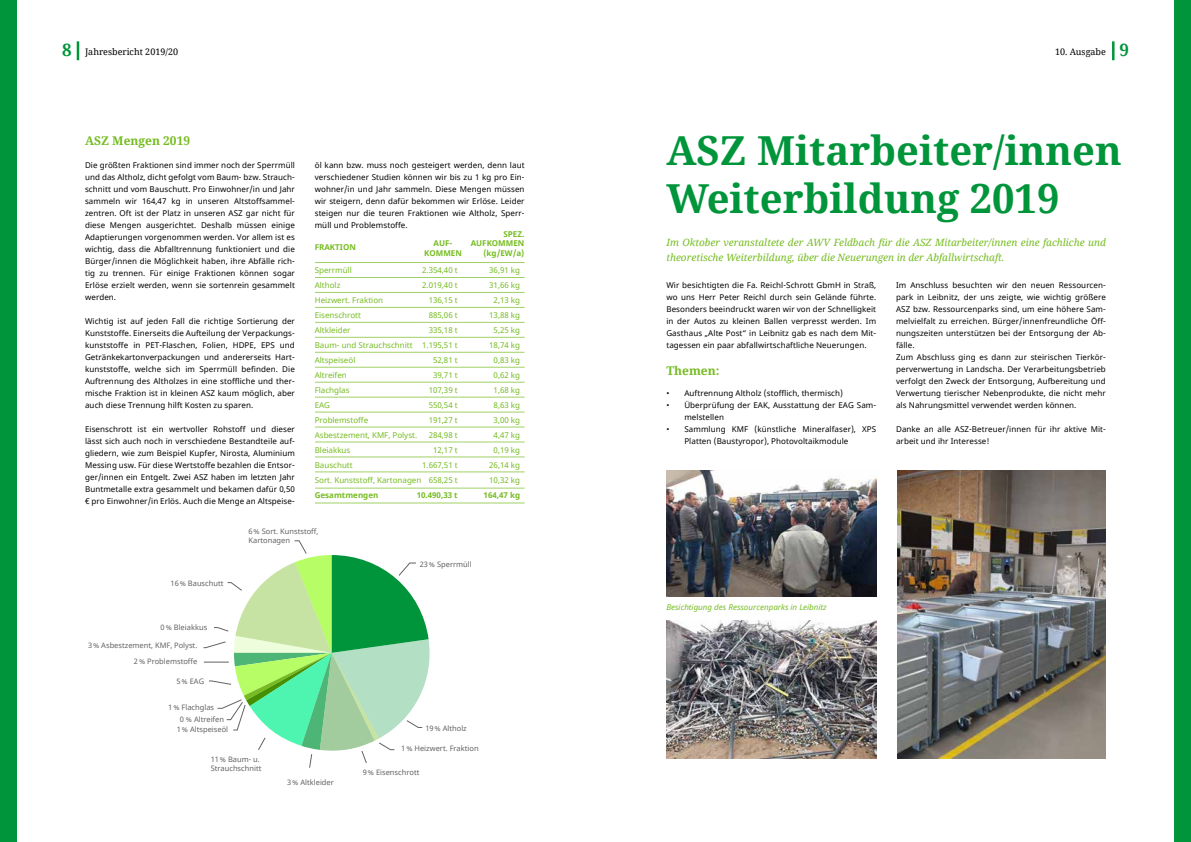
<style>
.page{position:relative;width:1191px;height:842px;background:#fff}
.page>*{position:absolute;margin:0;border:0;box-sizing:border-box;transform-origin:0 0}
.t1{font:700 40px/48px "Noto Serif";color:#00953b}
.t2{font:700 12px "Noto Serif";color:#76bc21}
.t3{font:italic 10px/15px "Noto Serif";color:#76bc21}
.t4{font:9px "Noto Serif";color:#000}
.t5{font:8px/12px "Noto Sans";letter-spacing:.01em;color:#000;text-align:justify}
.t6{font:8px/15px "Noto Sans";color:#76bc21}
.t7{font:700 8px/9.6px "Noto Sans";color:#76bc21;text-align:right}
.t8{font:italic 8px "Noto Sans";color:#76bc21}
.t9{font:7.5px/9px "Noto Sans";color:#636362}
.s1{font-weight:700;font-size:17px;color:#00953b}
</style>
<div class="page">
<svg style="left:1112px;top:41px;width:2px;height:19px"></svg>
<svg style="left:77px;top:41px;width:2px;height:19px"></svg>
<div style="left:0;top:0;width:17px;height:842px;background:#00953b"></div>
<div style="left:1174px;top:0;width:17px;height:842px;background:#00953b"></div>
<img style="left:666px;top:471px;width:210px;height:126px">
<img style="left:666px;top:621px;width:210px;height:138px">
<img style="left:897px;top:471px;width:209px;height:288px">
<hr style="left:315px;top:412px;width:209px;height:1px;background:#76bc21">
<hr style="left:315px;top:292px;width:209px;height:1px;background:#76bc21">
<hr style="left:315px;top:472px;width:209px;height:1px;background:#76bc21">
<hr style="left:315px;top:352px;width:209px;height:1px;background:#76bc21">
<hr style="left:315px;top:397px;width:209px;height:1px;background:#76bc21">
<hr style="left:315px;top:277px;width:209px;height:1px;background:#76bc21">
<hr style="left:315px;top:427px;width:209px;height:1px;background:#76bc21">
<hr style="left:315px;top:307px;width:209px;height:1px;background:#76bc21">
<hr style="left:315px;top:457px;width:209px;height:1px;background:#76bc21">
<hr style="left:315px;top:337px;width:209px;height:1px;background:#76bc21">
<hr style="left:315px;top:442px;width:209px;height:1px;background:#76bc21">
<hr style="left:315px;top:322px;width:209px;height:1px;background:#76bc21">
<hr style="left:315px;top:382px;width:209px;height:1px;background:#76bc21">
<hr style="left:315px;top:262px;width:209px;height:1px;background:#76bc21">
<hr style="left:315px;top:367px;width:209px;height:1px;background:#76bc21">
<hr style="left:315px;top:488px;width:209px;height:1px;background:#76bc21">
<hr style="left:315px;top:502px;width:209px;height:1px;background:#76bc21">
<svg style="left:203px;top:540px;width:227px;height:228px"></svg>
<p class="t4" style="left:62px;top:46px;width:117px"><span class="s1">8</span> Jahresbericht 2019/20</p>
<p class="t4" style="left:1055px;top:46px;width:75px">10. Ausgabe <span class="s1">9</span></p>
<h2 class="t2" style="left:85px;top:132px;width:106px">ASZ Mengen 2019</h2>
<p class="t5" style="left:85px;top:159px;width:211px">Die größten Fraktionen sind immer noch der Sperrmüll und das Altholz, dicht gefolgt vom Baum- bzw. Strauch&shy;schnitt und vom Bauschutt. Pro Einwohner/in und Jahr sammeln wir 164,47 kg in unseren Altstoffsammel&shy;zentren. Oft ist der Platz in unseren ASZ gar nicht für diese Mengen ausgerichtet. Deshalb müssen einige Adaptierungen vorgenommen werden. Vor allem ist es wichtig, dass die Abfalltrennung funktioniert und die Bürger/innen die Möglichkeit haben, ihre Abfälle rich&shy;tig zu trennen. Für einige Fraktionen können sogar Erlöse erzielt werden, wenn sie sortenrein gesammelt werden.</p>
<p class="t5" style="left:85px;top:315px;width:211px">Wichtig ist auf jeden Fall die richtige Sortierung der Kunststoffe. Einerseits die Aufteilung der Verpackungs&shy;kunststoffe in PET-Flaschen, Folien, HDPE, EPS und Getränkekartonverpackungen und andererseits Hart&shy;kunststoffe, welche sich im Sperrmüll befinden. Die Auftrennung des Altholzes in eine stoffliche und ther&shy;mische Fraktion ist in kleinen ASZ kaum möglich, aber auch diese Trennung hilft Kosten zu sparen.</p>
<p class="t5" style="left:85px;top:423px;width:211px">Eisenschrott ist ein wertvoller Rohstoff und dieser lässt sich auch noch in verschiedene Bestandteile auf&shy;gliedern, wie zum Beispiel Kupfer, Nirosta, Aluminium Messing usw. Für diese Wertstoffe bezahlen die Entsor&shy;ger/innen ein Entgelt. Zwei ASZ haben im letzten Jahr Buntmetalle extra gesammelt und bekamen dafür 0,50 € pro Einwohner/in Erlös. Auch die Menge an Altspeise-</p>
<p class="t5" style="left:315px;top:159px;width:211px">öl kann bzw. muss noch gesteigert werden, denn laut verschiedener Studien können wir bis zu 1 kg pro Ein&shy;wohner/in und Jahr sammeln. Diese Mengen müssen wir steigern, denn dafür bekommen wir Erlöse. Leider steigen nur die teuren Fraktionen wie Altholz, Sperr&shy;müll und Problemstoffe.</p>
<p class="t7" style="left:424px;top:238px;width:39px;text-align:center">AUF-<br>KOMMEN</p>
<p class="t7" style="left:315px;top:242px;width:43px">FRAKTION</p>
<p class="t6" style="left:315px;top:263px;width:108px">Sperrmüll<br>Altholz<br>Heizwert. Fraktion<br>Eisenschrott<br>Altkleider<br>Baum- und Strauchschnitt<br>Altspeiseöl<br>Altreifen<br>Flachglas<br>EAG<br>Problemstoffe<br>Asbestzement, KMF, Polyst.<br>Bleiakkus<br>Bauschutt<br>Sort. Kunststoff, Kartonagen</p>
<p class="t7" style="left:315px;top:490px;width:65px">Gesamtmengen</p>
<p class="t6" style="left:422px;top:263px;width:37px;text-align:right">2.354,40 t<br>2.019,40 t<br>136,15 t<br>885,06 t<br>335,18 t<br>1.195,51 t<br>52,81 t<br>39,71 t<br>107,39 t<br>550,54 t<br>191,27 t<br>284,98 t<br>12,17 t<br>1.667,51 t<br>658,25 t</p>
<p class="t7" style="left:417px;top:490px;width:43px">10.490,33 t</p>
<p class="t7" style="left:471px;top:229px;width:55px">SPEZ.<br>AUFKOMMEN (kg/EW/a)</p>
<p class="t6" style="left:489px;top:263px;width:32px;text-align:center">36,91 kg<br>31,66 kg<br>2,13 kg<br>13,88 kg<br>5,25 kg<br>18,74 kg<br>0,83 kg<br>0,62 kg<br>1,68 kg<br>8,63 kg<br>3,00 kg<br>4,47 kg<br>0,19 kg<br>26,14 kg<br>10,32 kg</p>
<p class="t7" style="left:483px;top:490px;width:38px">164,47 kg</p>
<p class="t9" style="left:170px;top:579px;width:54px">16% Bauschutt</p>
<p class="t9" style="left:161px;top:623px;width:48px">0% Bleiakkus</p>
<p class="t9" style="left:88px;top:641px;width:111px">3% Asbestzement, KMF, Polyst.</p>
<p class="t9" style="left:134px;top:657px;width:65px">2% Problemstoffe</p>
<p class="t9" style="left:177px;top:677px;width:29px">5% EAG</p>
<p class="t9" style="left:168px;top:702px;width:47px">1% Flachglas</p>
<p class="t9" style="left:180px;top:715px;width:46px">0 % Altreifen</p>
<p class="t9" style="left:248px;top:527px;width:71px">6% Sort. Kunststoff,<br>Kartonagen</p>
<p class="t9" style="left:420px;top:559px;width:54px">23% Sperrmüll</p>
<p class="t9" style="left:177px;top:725px;width:53px">1% Altspeiseöl</p>
<p class="t9" style="left:425px;top:724px;width:43px">19% Altholz</p>
<p class="t9" style="left:211px;top:755px;width:52px">11% Baum- u.<br>Strauchschnitt</p>
<p class="t9" style="left:287px;top:778px;width:48px">3% Altkleider</p>
<p class="t9" style="left:401px;top:744px;width:79px">1% Heizwert. Fraktion</p>
<p class="t9" style="left:363px;top:768px;width:58px">9% Eisenschrott</p>
<h1 class="t1" style="left:666px;top:125px;width:457px">ASZ Mitarbeiter/innen<br>Weiterbildung 2019</h1>
<p class="t3" style="left:666px;top:235px;width:441px">Im Oktober veranstaltete der AWV Feldbach für die ASZ Mitarbeiter/innen eine fachliche und theoretische Weiterbildung, über die Neuerungen in der Abfallwirtschaft.</p>
<p class="t5" style="left:666px;top:279px;width:211px">Wir besichtigten die Fa. Reichl-Schrott GbmH in Straß, wo uns Herr Peter Reichl durch sein Gelände führte.<br>Besonders beeindruckt waren wir von der Schnelligkeit in der Autos zu kleinen Ballen verpresst werden. Im Gasthaus „Alte Post“ in Leibnitz gab es nach dem Mit&shy;tagessen ein paar abfallwirtschaftliche Neuerungen.</p>
<h2 class="t2" style="left:666px;top:362px;width:55px">Themen:</h2>
<p class="t5" style="left:666px;top:387px;width:178px">• Auftrennung Altholz (stofflich, thermisch)</p>
<p class="t5" style="left:684px;top:399px;width:193px;text-indent:-18px">• Überprüfung der EAK, Ausstattung der EAG Sam&shy;melstellen</p>
<p class="t5" style="left:684px;top:423px;width:193px;text-indent:-18px">• Sammlung KMF (künstliche Mineralfaser), XPS<br>Platten (Baustyropor), Photovoltaikmodule</p>
<p class="t5" style="left:896px;top:279px;width:211px;text-align:left">Im Anschluss besuchten wir den neuen Ressourcen&shy;park in Leibnitz, der uns zeigte, wie wichtig größere ASZ bzw. Ressourcenparks sind, um eine höhere Sam&shy;melvielfalt zu erreichen. Bürger/innenfreundliche Öff&shy;nungszeiten unterstützen bei der Entsorgung der Ab&shy;fälle.<br>Zum Abschluss ging es dann zur steirischen Tierkör&shy;perverwertung in Landscha. Der Verarbeitungsbetrieb verfolgt den Zweck der Entsorgung, Aufbereitung und Verwertung tierischer Nebenprodukte, die nicht mehr als Nahrungsmittel verwendet werden können.</p>
<p class="t5" style="left:896px;top:423px;width:211px">Danke an alle ASZ-Betreuer/innen für ihr aktive Mit&shy;arbeit und ihr Interesse!</p>
<p class="t8" style="left:666px;top:601px;width:162px">Besichtigung des Ressourcenparks in Leibnitz</p>
</div>
